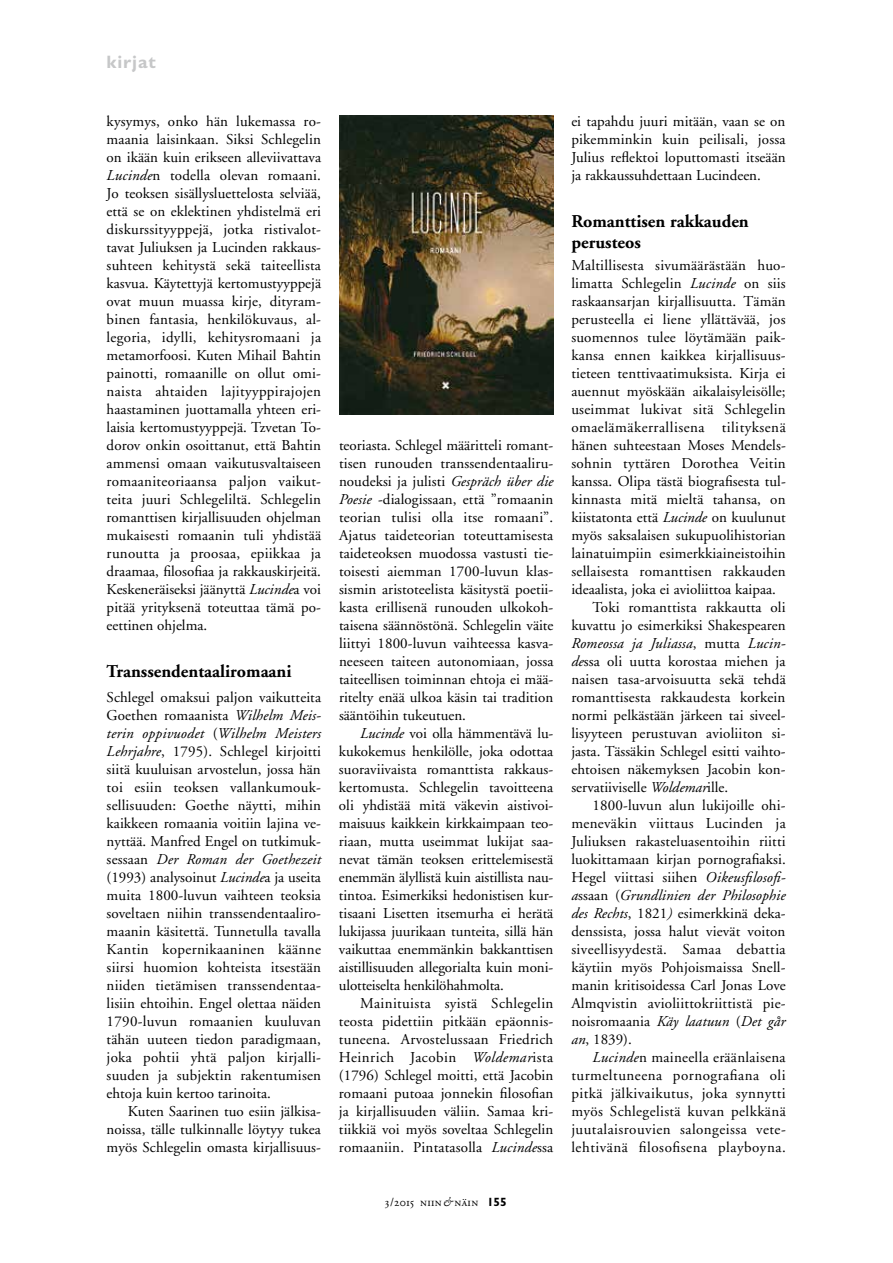
<style>
.page{position:relative;width:893px;height:1263px;background:#fff}
.page>*{position:absolute;margin:0;border:0;box-sizing:border-box;transform-origin:0 0}
.t1{font:700 18px/21px "Adobe Garamond";color:#000}
.t2{font:700 18px "Gill Sans";letter-spacing:.05em;color:#c6c7c8}
.t3{font:15px/18px "Adobe Garamond";letter-spacing:.01em;color:#000;text-align:justify}
.t4{font:15px "Adobe Garamond";letter-spacing:.03em;color:#000}
.t5{font:15px "Adobe Garamond";letter-spacing:.035em;color:#000}
.t6{font:italic 15px "Adobe Garamond";letter-spacing:.005em;color:#000}
.t7{font:12px "Adobe Garamond Regular SC";letter-spacing:.02em;color:#000}
.s1{font-style:italic}
.s2{font-family:"Adobe Garamond";font-style:italic}
.s3{font-family:"Gill Sans";font-weight:700}
.s4{font-style:normal}
</style>
<div class="page">
<img style="left:340px;top:115px;width:213px;height:299px">
<p class="t2" style="left:107px;top:51px;width:51px">kirjat</p>
<p class="t3" style="left:107px;top:113px;width:216px">kysymys, onko hän lukemassa ro&shy;maania laisinkaan. Siksi Schlegelin on ikään kuin erikseen alleviivattava <span class="s1">Lucinde</span>n todella olevan romaani.<br>Jo teoksen sisällysluettelosta selviää, että se on eklektinen yhdistelmä eri diskurssityyppejä, jotka ristivalot&shy;tavat Juliuksen ja Lucinden rakkaus&shy;suhteen kehitystä sekä taiteellista kasvua. Käytettyjä kertomustyyppejä ovat muun muassa kirje, dityram&shy;binen fantasia, henkilökuvaus, al&shy;legoria, idylli, kehitysromaani ja metamorfoosi. Kuten Mihail Bahtin painotti, romaanille on ollut omi&shy;naista ahtaiden lajityyppirajojen haastaminen juottamalla yhteen eri&shy;laisia kertomustyyppejä. Tzvetan To&shy;dorov onkin osoittanut, että Bahtin ammensi omaan vaikutusvaltaiseen romaaniteoriaansa paljon vaikut&shy;teita juuri Schlegeliltä. Schlegelin romanttisen kirjallisuuden ohjelman mukaisesti romaanin tuli yhdistää runoutta ja proosaa, epiikkaa ja draamaa, filosofiaa ja rakkauskirjeitä.<br>Keskeneräiseksi jäänyttä <span class="s1">Lucinde</span>a voi pitää yrityksenä toteuttaa tämä po&shy;eettinen ohjelma.</p>
<p class="t1" style="left:107px;top:661px;width:186px">Transsendentaaliromaani</p>
<p class="t3" style="left:107px;top:689px;width:216px">Schlegel omaksui paljon vaikutteita Goethen romaanista <span class="s1">Wilhelm Meis&shy;terin oppivuodet</span> (<span class="s1">Wilhelm Meisters Lehrjahre</span>, 1795). Schlegel kirjoitti siitä kuuluisan arvostelun, jossa hän toi esiin teoksen vallankumouk&shy;sellisuuden: Goethe näytti, mihin kaikkeen romaania voitiin lajina ve&shy;nyttää. Manfred Engel on tutkimuk&shy;sessaan <span class="s1">Der Roman der Goethezeit </span>(1993) analysoinut <span class="s1">Lucinde</span>a ja useita muita 1800-luvun vaihteen teoksia soveltaen niihin transsendentaaliro&shy;maanin käsitettä. Tunnetulla tavalla Kantin kopernikaaninen käänne siirsi huomion kohteista itsestään niiden tietämisen transsendentaa&shy;lisiin ehtoihin. Engel olettaa näiden 1790-luvun romaanien kuuluvan tähän uuteen tiedon paradigmaan, joka pohtii yhtä paljon kirjalli&shy;suuden ja subjektin rakentumisen ehtoja kuin kertoo tarinoita.</p>
<p class="t3" style="left:107px;top:1103px;width:216px;text-indent:21px">Kuten Saarinen tuo esiin jälkisa&shy;noissa, tälle tulkinnalle löytyy tukea myös Schlegelin omasta kirjallisuus-</p>
<p class="t3" style="left:339px;top:437px;width:216px">teoriasta. Schlegel määritteli romant&shy;tisen runouden transsendentaaliru&shy;noudeksi ja julisti <span class="s1">Gespräch über die Poesie</span> -dialogissaan, että ”romaanin teorian tulisi olla itse romaani”.<br>Ajatus taideteorian toteuttamisesta taideteoksen muodossa vastusti tie&shy;toisesti aiemman 1700-luvun klas&shy;sismin aristoteelista käsitystä poetii&shy;kasta erillisenä runouden ulkokoh&shy;taisena säännöstönä. Schlegelin väite liittyi 1800-luvun vaihteessa kasva&shy;neeseen taiteen autonomiaan, jossa taiteellisen toiminnan ehtoja ei mää&shy;ritelty enää ulkoa käsin tai tradition sääntöihin tukeutuen.</p>
<p class="t3" style="left:339px;top:725px;width:216px;text-indent:21px"><span class="s1">Lucinde</span> voi olla hämmentävä lu&shy;kukokemus henkilölle, joka odottaa suoraviivaista romanttista rakkaus&shy;kertomusta. Schlegelin tavoitteena oli yhdistää mitä väkevin aistivoi&shy;maisuus kaikkein kirkkaimpaan teo&shy;riaan, mutta useimmat lukijat saa&shy;nevat tämän teoksen erittelemisestä enemmän älyllistä kuin aistillista nau&shy;tintoa. Esimerkiksi hedonistisen kur&shy;tisaani Lisetten itsemurha ei herätä lukijassa juurikaan tunteita, sillä hän vaikuttaa enemmänkin bakkanttisen aistillisuuden allegorialta kuin moni&shy;ulotteiselta henkilöhahmolta.</p>
<p class="t3" style="left:339px;top:995px;width:216px;text-indent:21px">Mainituista syistä Schlegelin teosta pidettiin pitkään epäonnis&shy;tuneena. Arvostelussaan Friedrich Heinrich Jacobin <span class="s1">Woldemar</span>ista (1796) Schlegel moitti, että Jacobin romaani putoaa jonnekin filosofian ja kirjallisuuden väliin. Samaa kri&shy;tiikkiä voi myös soveltaa Schlegelin romaaniin. Pintatasolla <span class="s1">Lucinde</span>ssa</p>
<p class="t7" style="left:385px;top:1196px;width:124px">3/2015 niin<span class="s2">&amp;</span> näin <span class="s3">155</span></p>
<p class="t3" style="left:571px;top:113px;width:216px">ei tapahdu juuri mitään, vaan se on pikemminkin kuin peilisali, jossa Julius reflektoi loputtomasti itseään ja rakkaussuhdettaan Lucindeen.</p>
<p class="t1" style="left:571px;top:211px;width:179px">Romanttisen rakkauden perusteos</p>
<p class="t3" style="left:571px;top:257px;width:216px">Maltillisesta sivumäärästään huo-</p>
<p class="t3" style="left:571px;top:275px;width:216px">limatta Schlegelin <span class="s1">Lucinde</span> on siis</p>
<p class="t3" style="left:571px;top:293px;width:216px">raskaansarjan kirjallisuutta. Tämän</p>
<p class="t3" style="left:571px;top:311px;width:216px">perusteella ei liene yllättävää, jos</p>
<p class="t3" style="left:571px;top:329px;width:216px">suomennos tulee löytämään paik-</p>
<p class="t3" style="left:571px;top:347px;width:216px">kansa ennen kaikkea kirjallisuus-</p>
<p class="t3" style="left:571px;top:365px;width:216px">tieteen tenttivaatimuksista. Kirja ei</p>
<p class="t3" style="left:571px;top:383px;width:216px">auennut myöskään aikalaisyleisölle;</p>
<p class="t3" style="left:571px;top:401px;width:216px">useimmat lukivat sitä Schlegelin</p>
<p class="t5" style="left:571px;top:419px;width:216px">omaelämäkerrallisena tilityksenä</p>
<p class="t3" style="left:571px;top:437px;width:216px">hänen suhteestaan Moses Mendels-</p>
<p class="t3" style="left:571px;top:455px;width:216px">sohnin tyttären Dorothea Veitin</p>
<p class="t3" style="left:571px;top:473px;width:216px">kanssa. Olipa tästä biografisesta tul-</p>
<p class="t3" style="left:571px;top:491px;width:216px">kinnasta mitä mieltä tahansa, on</p>
<p class="t3" style="left:571px;top:509px;width:216px">kiistatonta että <span class="s1">Lucinde</span> on kuulunut</p>
<p class="t3" style="left:571px;top:527px;width:216px">myös saksalaisen sukupuolihistorian</p>
<p class="t3" style="left:571px;top:545px;width:216px">lainatuimpiin esimerkkiaineistoihin</p>
<p class="t3" style="left:571px;top:563px;width:216px">sellaisesta romanttisen rakkauden</p>
<p class="t3" style="left:571px;top:581px;width:206px">ideaalista, joka ei avioliittoa kaipaa.</p>
<p class="t3" style="left:593px;top:599px;width:195px">Toki romanttista rakkautta oli</p>
<p class="t3" style="left:571px;top:617px;width:216px">kuvattu jo esimerkiksi Shakespearen</p>
<p class="t6" style="left:571px;top:635px;width:216px">Romeossa ja Juliassa<span class="s4">, mutta</span> Lucin-</p>
<p class="t3" style="left:571px;top:653px;width:216px"><span class="s1">de</span>ssa oli uutta korostaa miehen ja</p>
<p class="t3" style="left:571px;top:671px;width:216px">naisen tasa-arvoisuutta sekä tehdä</p>
<p class="t3" style="left:571px;top:689px;width:216px">romanttisesta rakkaudesta korkein</p>
<p class="t3" style="left:571px;top:707px;width:216px">normi pelkästään järkeen tai siveel-</p>
<p class="t3" style="left:571px;top:725px;width:216px">lisyyteen perustuvan avioliiton si-</p>
<p class="t3" style="left:571px;top:743px;width:216px">jasta. Tässäkin Schlegel esitti vaihto-</p>
<p class="t3" style="left:571px;top:761px;width:216px">ehtoisen näkemyksen Jacobin kon-</p>
<p class="t3" style="left:571px;top:779px;width:158px">servatiiviselle <span class="s1">Woldemar</span>ille.</p>
<p class="t3" style="left:593px;top:797px;width:194px">1800-luvun alun lukijoille ohi-</p>
<p class="t3" style="left:571px;top:815px;width:216px">meneväkin viittaus Lucinden ja</p>
<p class="t3" style="left:571px;top:833px;width:216px">Juliuksen rakasteluasentoihin riitti</p>
<p class="t3" style="left:571px;top:851px;width:216px">luokittamaan kirjan pornografiaksi.</p>
<p class="t3" style="left:571px;top:869px;width:216px">Hegel viittasi siihen <span class="s1">Oikeusfilosofi-</span></p>
<p class="t6" style="left:571px;top:887px;width:216px">a<span class="s4">ssaan (</span>Grundlinien der Philosophie</p>
<p class="t3" style="left:571px;top:905px;width:216px"><span class="s1">des Rechts</span>, 1821<span class="s1">)</span> esimerkkinä deka-</p>
<p class="t3" style="left:571px;top:923px;width:216px">denssista, jossa halut vievät voiton</p>
<p class="t4" style="left:571px;top:941px;width:216px">siveellisyydestä. Samaa debattia</p>
<p class="t3" style="left:571px;top:959px;width:216px">käytiin myös Pohjoismaissa Snell-</p>
<p class="t3" style="left:571px;top:977px;width:216px">manin kritisoidessa Carl Jonas Love</p>
<p class="t3" style="left:571px;top:995px;width:216px">Almqvistin avioliittokriittistä pie-</p>
<p class="t6" style="left:571px;top:1013px;width:216px"><span class="s4">noisromaania</span> Käy laatuun <span class="s4">(</span>Det går</p>
<p class="t3" style="left:571px;top:1031px;width:62px"><span class="s1">an</span>, 1839).</p>
<p class="t3" style="left:593px;top:1049px;width:195px"><span class="s1">Lucinde</span>n maineella eräänlaisena</p>
<p class="t5" style="left:571px;top:1067px;width:216px">turmeltuneena pornografiana oli</p>
<p class="t4" style="left:571px;top:1085px;width:216px">pitkä jälkivaikutus, joka synnytti</p>
<p class="t3" style="left:571px;top:1103px;width:216px">myös Schlegelistä kuvan pelkkänä</p>
<p class="t4" style="left:571px;top:1121px;width:216px">juutalaisrouvien salongeissa vete-</p>
<p class="t5" style="left:571px;top:1139px;width:216px">lehtivänä filosofisena playboyna.</p>
</div>
